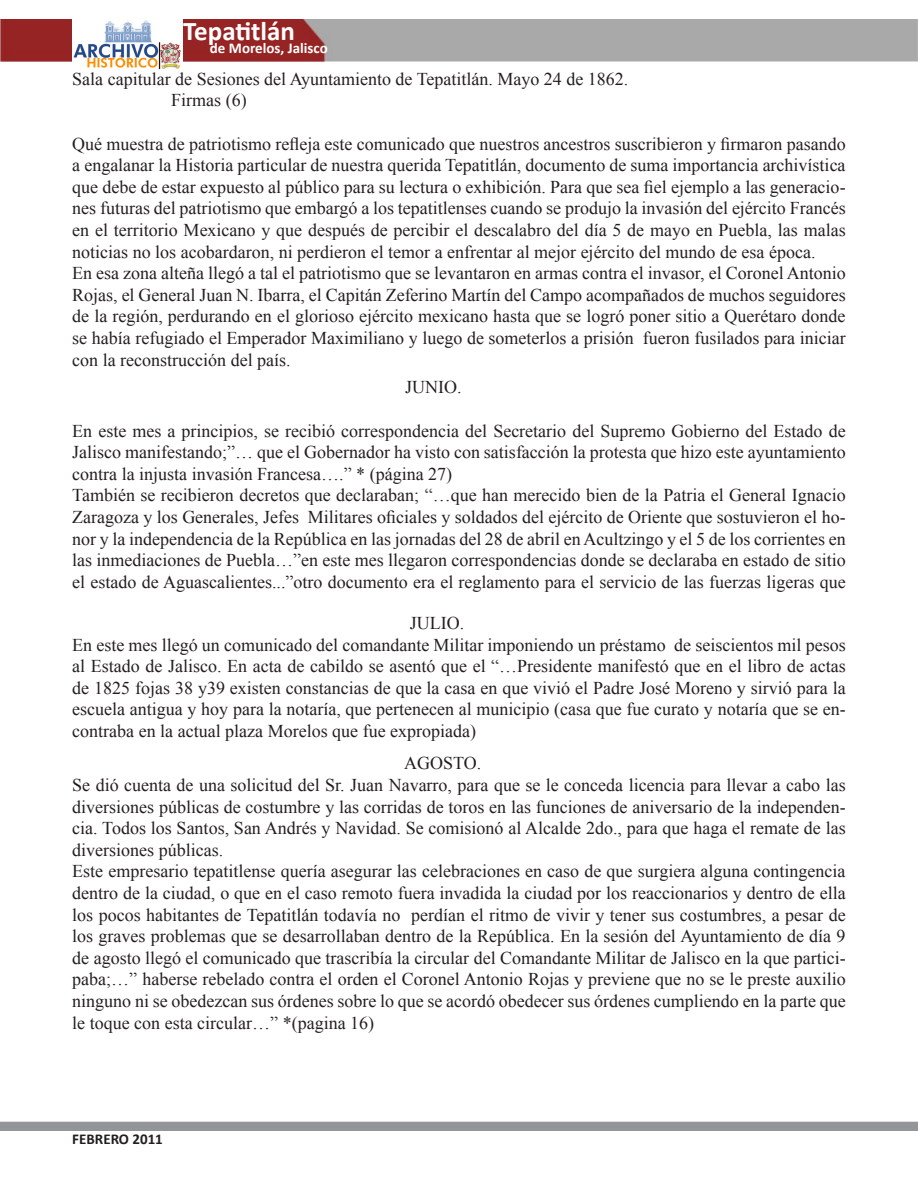
<style>
.page{position:relative;width:918px;height:1188px;background:#fff}
.page>*{position:absolute;margin:0;border:0;box-sizing:border-box;transform-origin:0 0}
.t1{font:700 27px "Calibri";color:#fff}
.t2{font:18px/21.6px "Times New Roman";color:#231f20;text-align:justify}
.t3{font:700 15px "Calibri";color:#fff}
.t4{font:700 15px "Calibri";color:#231f20}
</style>
<div class="page">
<img style="left:0;top:20px;width:918px;height:41px">
<img style="left:72px;top:20px;width:110px;height:50px">
<div style="left:0;top:1122px;width:918px;height:9px;background:#939598"></div>
<h1 class="t1" style="left:183px;top:14px;width:113px">Tepatitlán</h1>
<p class="t3" style="left:210px;top:39px;width:119px">de Morelos, Jalisco</p>
<p class="t2" style="left:72px;top:68px;width:558px">Sala capitular de Sesiones del Ayuntamiento de Tepatitlán. Mayo 24 de 1862.</p>
<p class="t2" style="left:171px;top:89px;width:77px">Firmas (6)</p>
<p class="t2" style="left:72px;top:132px;width:775px">Qué muestra de patriotismo refleja este comunicado que nuestros ancestros suscribieron y firmaron pasando a engalanar la Historia particular de nuestra querida Tepatitlán, documento de suma importancia archivística que debe de estar expuesto al público para su lectura o exhibición. Para que sea fiel ejemplo a las generacio&shy;nes futuras del patriotismo que embargó a los tepatitlenses cuando se produjo la invasión del ejército Francés en el territorio Mexicano y que después de percibir el descalabro del día 5 de mayo en Puebla, las malas noticias no los acobardaron, ni perdieron el temor a enfrentar al mejor ejército del mundo de esa época.</p>
<p class="t2" style="left:72px;top:262px;width:775px">En esa zona alteña llegó a tal el patriotismo que se levantaron en armas contra el invasor, el Coronel Antonio Rojas, el General Juan N. Ibarra, el Capitán Zeferino Martín del Campo acompañados de muchos seguidores de la región, perdurando en el glorioso ejército mexicano hasta que se logró poner sitio a Querétaro donde se había refugiado el Emperador Maximiliano y luego de someterlos a prisión fueron fusilados para iniciar con la reconstrucción del país.</p>
<p class="t2" style="left:405px;top:376px;width:58px">JUNIO.</p>
<p class="t2" style="left:72px;top:419px;width:775px">En este mes a principios, se recibió correspondencia del Secretario del Supremo Gobierno del Estado de Jalisco manifestando;”… que el Gobernador ha visto con satisfacción la protesta que hizo este ayuntamiento contra la injusta invasión Francesa….” * (página 27)</p>
<p class="t2" style="left:72px;top:484px;width:775px">También se recibieron decretos que declaraban; “…que han merecido bien de la Patria el General Ignacio Zaragoza y los Generales, Jefes Militares oficiales y soldados del ejército de Oriente que sostuvieron el ho&shy;nor y la independencia de la República en las jornadas del 28 de abril en Acultzingo y el 5 de los corrientes en las inmediaciones de Puebla…”en este mes llegaron correspondencias donde se declaraba en estado de sitio el estado de Aguascalientes...”otro documento era el reglamento para el servicio de las fuerzas ligeras que</p>
<p class="t2" style="left:410px;top:612px;width:56px">JULIO.</p>
<p class="t2" style="left:72px;top:634px;width:775px">En este mes llegó un comunicado del comandante Militar imponiendo un préstamo de seiscientos mil pesos al Estado de Jalisco. En acta de cabildo se asentó que el “…Presidente manifestó que en el libro de actas de 1825 fojas 38 y39 existen constancias de que la casa en que vivió el Padre José Moreno y sirvió para la escuela antigua y hoy para la notaría, que pertenecen al municipio (casa que fue curato y notaría que se en&shy;contraba en la actual plaza Morelos que fue expropiada)</p>
<p class="t2" style="left:404px;top:752px;width:79px">AGOSTO.</p>
<p class="t2" style="left:72px;top:774px;width:775px">Se dió cuenta de una solicitud del Sr. Juan Navarro, para que se le conceda licencia para llevar a cabo las diversiones públicas de costumbre y las corridas de toros en las funciones de aniversario de la independen&shy;cia. Todos los Santos, San Andrés y Navidad. Se comisionó al Alcalde 2do., para que haga el remate de las diversiones públicas.</p>
<p class="t2" style="left:72px;top:860px;width:775px">Este empresario tepatitlense quería asegurar las celebraciones en caso de que surgiera alguna contingencia dentro de la ciudad, o que en el caso remoto fuera invadida la ciudad por los reaccionarios y dentro de ella los pocos habitantes de Tepatitlán todavía no perdían el ritmo de vivir y tener sus costumbres, a pesar de los graves problemas que se desarrollaban dentro de la República. En la sesión del Ayuntamiento de día 9 de agosto llegó el comunicado que trascribía la circular del Comandante Militar de Jalisco en la que partici&shy;paba;…” haberse rebelado contra el orden el Coronel Antonio Rojas y previene que no se le preste auxilio ninguno ni se obedezcan sus órdenes sobre lo que se acordó obedecer sus órdenes cumpliendo en la parte que le toque con esta circular…” *(pagina 16)</p>
<p class="t4" style="left:72px;top:1130px;width:92px">FEBRERO 2011</p>
</div>
